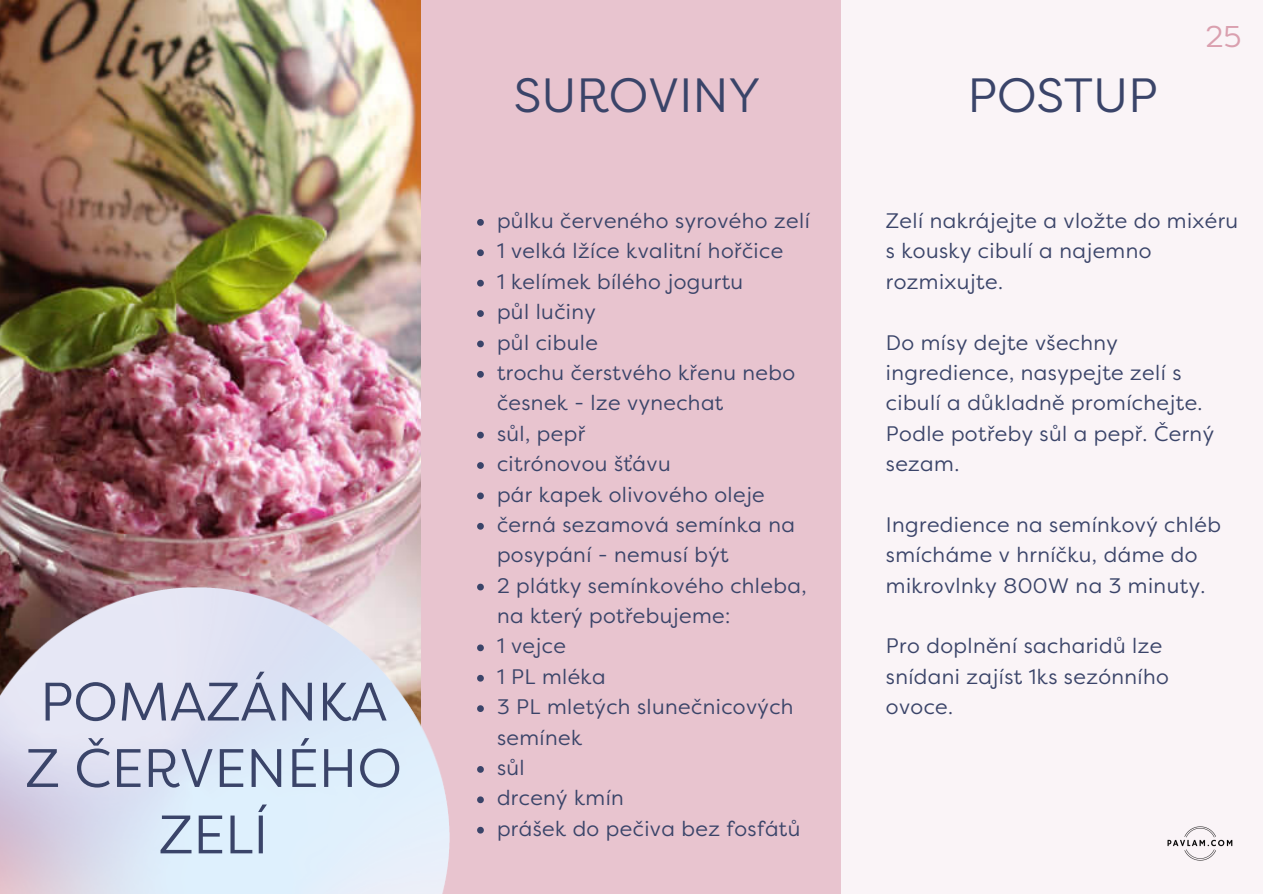
<style>
.page{position:relative;width:1263px;height:894px;background:#fff}
.page>*{position:absolute;margin:0;border:0;box-sizing:border-box;transform-origin:0 0}
.t1{font:54px/66.3px "Filson Pro";color:#3a4469;text-align:center}
.t2{font:48px "Filson Pro";color:#3a4469}
.t3{font:30px "Filson Pro";color:#daa0af}
.t4{font:21px/30.3px "Filson Pro";letter-spacing:.02em;color:#3a4469}
</style>
<div class="page">
<div style="left:0;top:0;width:1262px;height:893px;background:#faf4f7"></div>
<div style="left:421px;top:0;width:420px;height:893px;background:#e8c4cf"></div>
<svg style="left:477px;top:219px;width:7px;height:7px"></svg>
<svg style="left:477px;top:249px;width:7px;height:7px"></svg>
<svg style="left:477px;top:280px;width:7px;height:6px"></svg>
<svg style="left:477px;top:310px;width:7px;height:7px"></svg>
<svg style="left:477px;top:340px;width:7px;height:7px"></svg>
<svg style="left:477px;top:371px;width:7px;height:6px"></svg>
<svg style="left:477px;top:431px;width:7px;height:7px"></svg>
<svg style="left:477px;top:462px;width:7px;height:6px"></svg>
<svg style="left:477px;top:492px;width:7px;height:7px"></svg>
<svg style="left:477px;top:522px;width:7px;height:7px"></svg>
<svg style="left:477px;top:583px;width:7px;height:7px"></svg>
<svg style="left:477px;top:644px;width:7px;height:7px"></svg>
<svg style="left:477px;top:674px;width:7px;height:7px"></svg>
<svg style="left:477px;top:705px;width:7px;height:6px"></svg>
<svg style="left:477px;top:766px;width:7px;height:6px"></svg>
<svg style="left:477px;top:796px;width:7px;height:7px"></svg>
<svg style="left:477px;top:826px;width:7px;height:7px"></svg>
<img style="left:0;top:0;width:421px;height:587px">
<img style="left:0;top:587px;width:450px;height:306px">
<img style="left:1167px;top:826px;width:66px;height:35px">
<p class="t1" style="left:40px;top:669px;width:349px">POMAZÁNKA</p>
<p class="t1" style="left:25px;top:735px;width:378px">Z ČERVENÉHO<br>ZELÍ</p>
<p class="t2" style="left:514px;top:68px;width:248px">SUROVINY</p>
<p class="t2" style="left:967px;top:68px;width:192px">POSTUP</p>
<p class="t3" style="left:1205px;top:19px;width:37px">25</p>
<p class="t4" style="left:497px;top:206px;width:314px">půlku červeného syrového zelí</p>
<p class="t4" style="left:497px;top:236px;width:288px">1 velká lžíce kvalitní hořčice</p>
<p class="t4" style="left:497px;top:266px;width:248px">1 kelímek bílého jogurtu</p>
<p class="t4" style="left:497px;top:297px;width:100px">půl lučiny</p>
<p class="t4" style="left:497px;top:327px;width:102px">půl cibule</p>
<p class="t4" style="left:497px;top:358px;width:300px">trochu čerstvého křenu nebo česnek - lze vynechat</p>
<p class="t4" style="left:497px;top:418px;width:90px">sůl, pepř</p>
<p class="t4" style="left:497px;top:449px;width:175px">citrónovou šťávu</p>
<p class="t4" style="left:497px;top:479px;width:269px">pár kapek olivového oleje</p>
<p class="t4" style="left:497px;top:509px;width:299px">černá sezamová semínka na posypání - nemusí být</p>
<p class="t4" style="left:497px;top:570px;width:311px">2 plátky semínkového chleba, na který potřebujeme:</p>
<p class="t4" style="left:497px;top:631px;width:70px">1 vejce</p>
<p class="t4" style="left:497px;top:661px;width:110px">1 PL mléka</p>
<p class="t4" style="left:497px;top:692px;width:298px">3 PL mletých slunečnicových semínek</p>
<p class="t4" style="left:497px;top:752px;width:29px">sůl</p>
<p class="t4" style="left:497px;top:783px;width:128px">drcený kmín</p>
<p class="t4" style="left:497px;top:813px;width:305px">prášek do pečiva bez fosfátů</p>
<p class="t4" style="left:886px;top:206px;width:354px">Zelí nakrájejte a vložte do mixéru s kousky cibulí a najemno rozmixujte.</p>
<p class="t4" style="left:886px;top:327px;width:330px">Do mísy dejte všechny ingredience, nasypejte zelí s cibulí a důkladně promíchejte.<br>Podle potřeby sůl a pepř. Černý sezam.</p>
<p class="t4" style="left:886px;top:509px;width:336px">Ingredience na semínkový chléb smícháme v hrníčku, dáme do mikrovlnky 800W na 3 minuty.</p>
<p class="t4" style="left:886px;top:631px;width:285px">Pro doplnění sacharidů lze snídani zajíst 1ks sezónního</p>
<p class="t4" style="left:886px;top:692px;width:69px">ovoce.</p>
</div>
